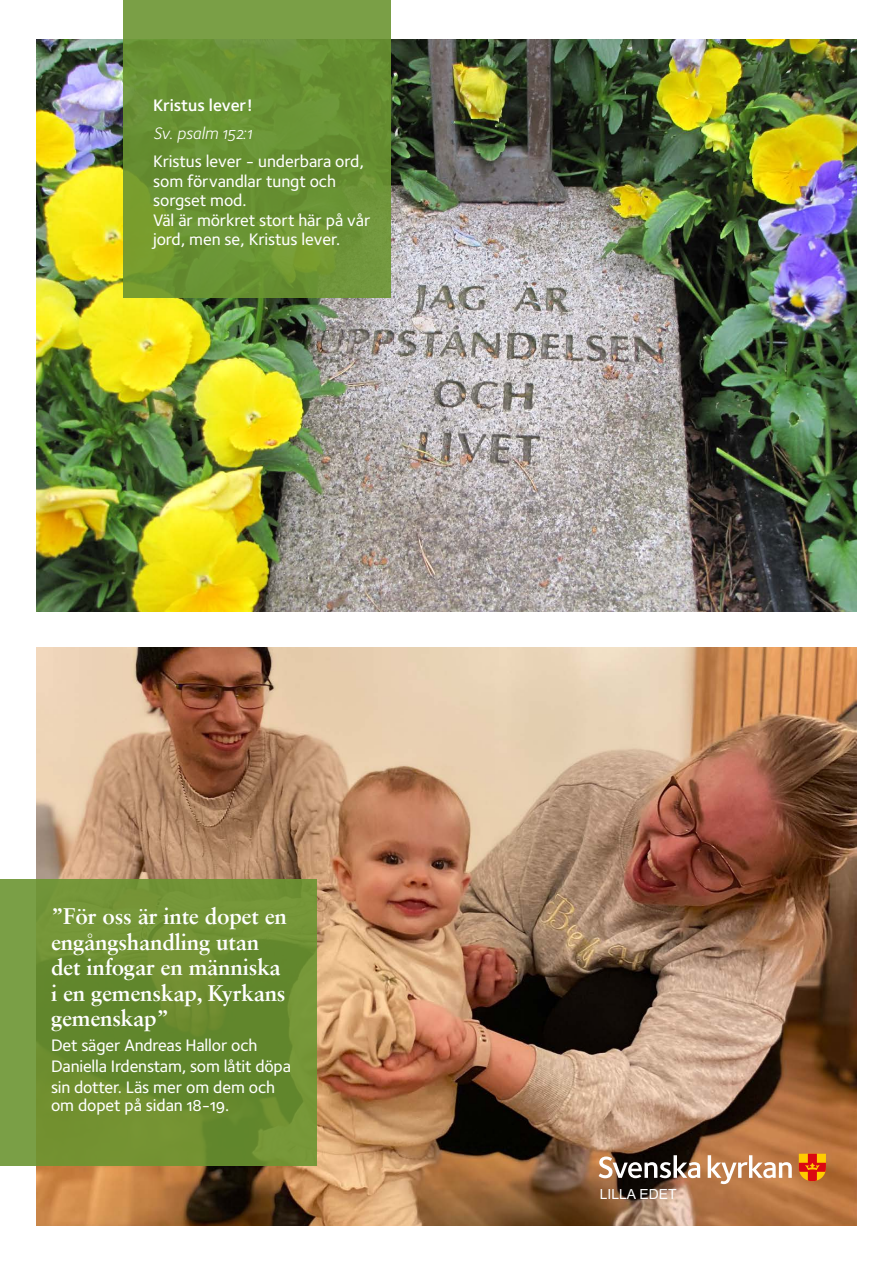
<style>
.page{position:relative;width:893px;height:1263px;background:#fff}
.page>*{position:absolute;margin:0;border:0;box-sizing:border-box;transform-origin:0 0}
.t1{font:22.5px/25.5px "Sabon Bold Os F";letter-spacing:-.01em;color:#fff}
.t2{font:17.25px/19.5px "Foundry Sterling Medium OSF";letter-spacing:-.005em;color:#fff}
.t3{font:17.25px "Foundry Sterling Demi OSF";letter-spacing:-.005em;color:#fff}
.t4{font:17.25px "Foundry Sterling Book Italic OSF";letter-spacing:-.005em;color:#fff}
.t5{font:13.95px "Arial";color:#fff}
</style>
<div class="page">
<img style="left:36px;top:647px;width:820px;height:578px">
<img style="left:36px;top:39px;width:820px;height:572px">
<svg style="left:599px;top:1155px;width:101px;height:23px"></svg>
<svg style="left:708px;top:1155px;width:84px;height:29px"></svg>
<svg style="left:799px;top:1154px;width:27px;height:27px"></svg>
<svg style="left:0;top:879px;width:317px;height:287px;background:#6d8f33"></svg>
<svg style="left:123px;top:0;width:268px;height:298px;background:#6c9435"></svg>
<p class="t3" style="left:153px;top:93px;width:101px">Kristus lever!</p>
<p class="t4" style="left:153px;top:121px;width:101px">Sv. psalm 152:1</p>
<p class="t2" style="left:153px;top:151px;width:219px">Kristus lever - underbara ord, som förvandlar tungt och sorgset mod.<br>Väl är mörkret stort här på vår jord, men se, Kristus lever.</p>
<h1 class="t1" style="left:51px;top:903px;width:237px">”För oss är inte dopet en engångshandling utan det infogar en människa i en gemenskap, Kyrkans gemenskap”</h1>
<p class="t2" style="left:51px;top:1034px;width:241px;line-height:20.7px">Det säger Andreas Hallor och<br>Daniella Irdenstam, som låtit döpa sin dotter. Läs mer om dem och</p>
<p class="t2" style="left:51px;top:1094px;width:180px">om dopet på sidan 18-19.</p>
<p class="t5" style="left:600px;top:1185px;width:78px">LILLA EDET</p>
</div>
